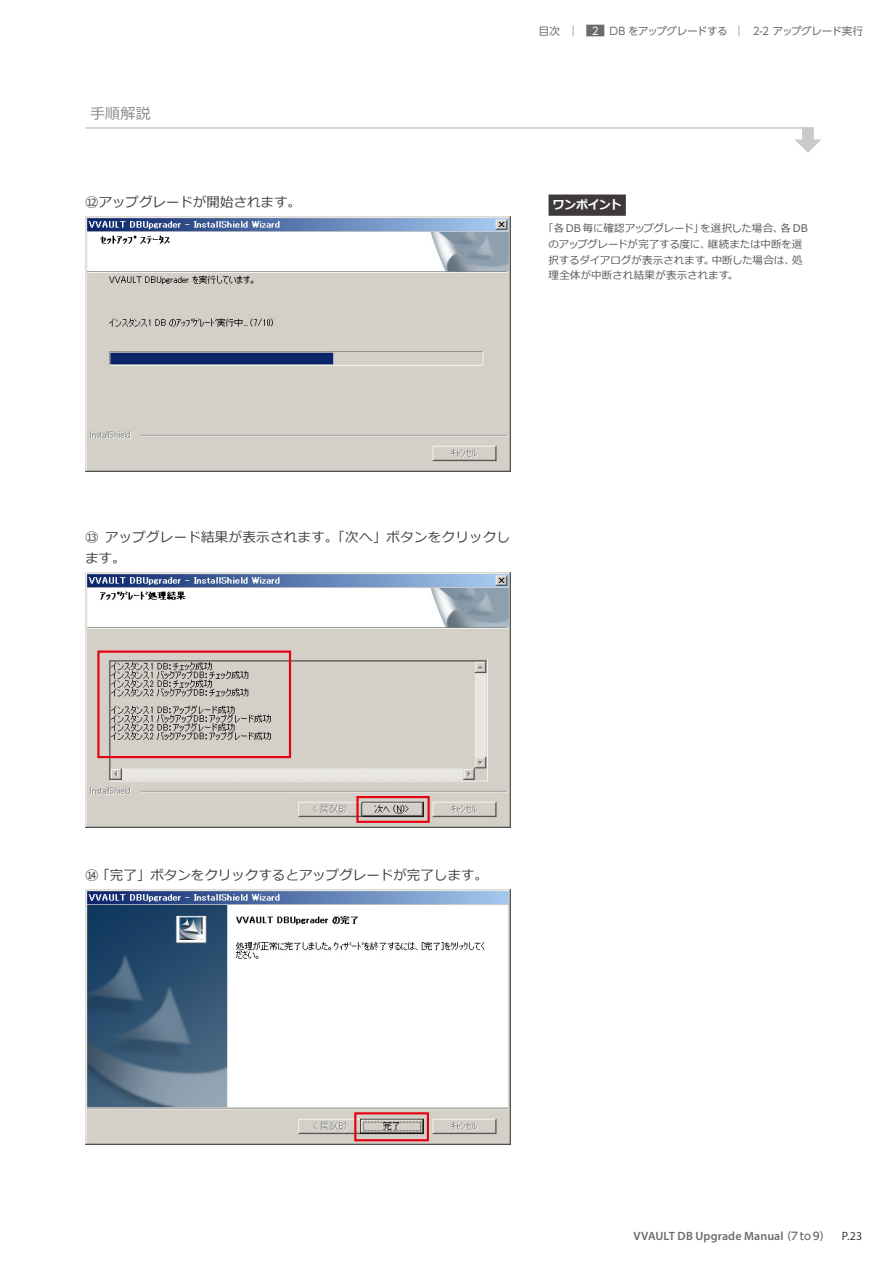
<style>
.page{position:relative;width:893px;height:1263px;background:#fff}
.page>*{position:absolute;margin:0;border:0;box-sizing:border-box;transform-origin:0 0}
.t1{font:15px "Meiryo";color:#898989}
.t2{font:13.5px "Meiryo";color:#404040}
.t3{font:13.5px/21px "Meiryo";letter-spacing:.02em;color:#404040}
.t4{font:600 12px "Myriad Pro";letter-spacing:.01em;color:#6d6c6c}
.t5{font:700 12px "Meiryo";letter-spacing:-.035em;color:#fff}
.t6{font:10.5px/15.8px "Meiryo";letter-spacing:-.005em;color:#575554}
.t7{font:10.5px "UD Shin Go Pro";letter-spacing:-.045em;color:#6d6c6c}
.s1{color:#fff}
.s2{font-family:"UD Shin Go Pro";font-weight:500;font-size:10.5px}
.s3{font-weight:400;color:#3e3a39}
</style>
<div class="page">
<svg style="left:795px;top:127px;width:26px;height:26px"></svg>
<hr style="left:85px;top:127px;width:723px;height:2px;background:#c9caca">
<img style="left:85px;top:216px;width:425px;height:255px">
<div style="left:549px;top:194px;width:77px;height:22px;background:#3e3a39"></div>
<img style="left:85px;top:572px;width:425px;height:255px">
<img style="left:85px;top:889px;width:425px;height:255px">
<div style="left:586px;top:25px;width:18px;height:11px;background:#6d6c6c"></div>
<h1 class="t1" style="left:90px;top:104px;width:62px">手順解説</h1>
<p class="t7" style="left:539px;top:22px;width:22px">目次</p>
<p class="t7" style="left:581px;top:22px;width:148px">［<span class="s1">2</span>］DB をアップグレードする</p>
<p class="t7" style="left:753px;top:22px;width:112px">2-2 アップグレード実行</p>
<p class="t2" style="left:85px;top:193px;width:217px">⑫アップグレードが開始されます。</p>
<p class="t5" style="left:552px;top:197px;width:71px">ワンポイント</p>
<p class="t6" style="left:549px;top:221px;width:261px;text-indent:-5px">「各 DB 毎に確認アップグレード」を選択した場合、各 DBのアップグレードが完了する度に、継続または中断を選択するダイアログが表示されます。中断した場合は、処理全体が中断され結果が表示されます。</p>
<p class="t3" style="left:85px;top:527px;width:427px">⑬ アップグレード結果が表示されます。「次へ」ボタンをクリックします。</p>
<p class="t2" style="left:85px;top:866px;width:404px">⑭ 「完了」ボタンをクリックするとアップグレードが完了します。</p>
<p class="t4" style="left:633px;top:1228px;width:230px">VVAULT DB Upgrade Manual <span class="s2">（7 to 9）</span> <span class="s3">P.23</span></p>
</div>
